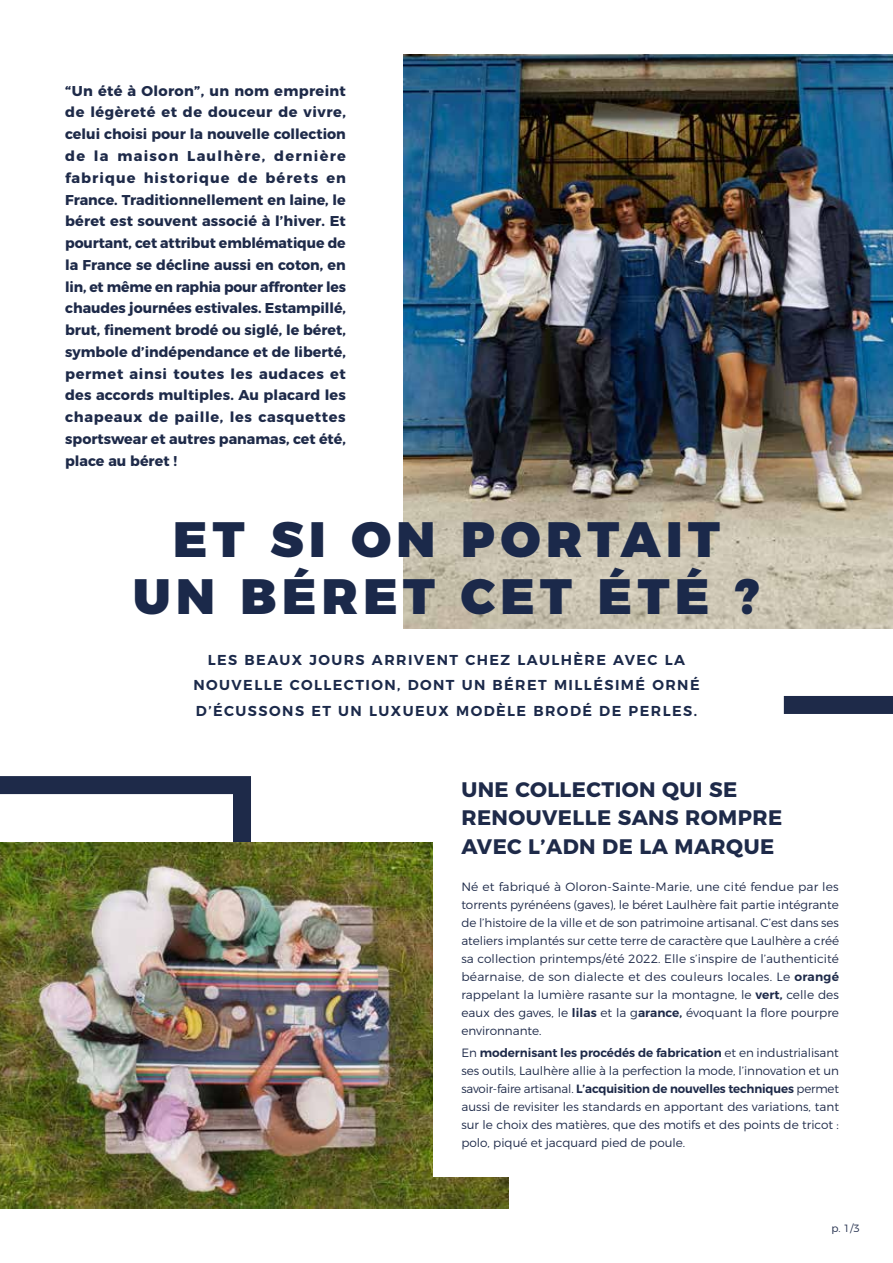
<style>
.page{position:relative;width:893px;height:1263px;background:#fff}
.page>*{position:absolute;margin:0;border:0;box-sizing:border-box;transform-origin:0 0}
.t1{font:900 49.65px/57px "Montserrat";letter-spacing:.11em;color:#1b294a;text-align:center}
.t2{font:700 21px/28.5px "Montserrat";letter-spacing:.02em;color:#1e2a49}
.t3{font:600 14.4px/25.5px "Montserrat";letter-spacing:.1em;color:#1b294a;text-align:center}
.t4{font:700 14.25px/21.8px "Montserrat";color:#1e2a49;text-align:justify}
.t5{font:300 12px/18px "Montserrat";color:#1e2a49;text-align:justify}
.t6{font:300 10.5px "Montserrat";color:#1e2a49}
.s1{font-weight:600}
</style>
<div class="page">
<img style="left:404px;top:54px;width:489px;height:575px">
<div style="left:784px;top:696px;width:109px;height:18px;background:#1e2a49"></div>
<svg style="left:0;top:776px;width:251px;height:67px"></svg>
<img style="left:0;top:843px;width:508px;height:365px">
<div style="left:433px;top:776px;width:201px;height:400px;background:#fff"></div>
<p class="t4" style="left:65px;top:79px;width:282px">“Un été à Oloron”, un nom empreint de légèreté et de douceur de vivre, celui choisi pour la nouvelle collection de la maison Laulhère, dernière fabrique historique de bérets en France. Traditionnellement en laine, le béret est souvent associé à l’hiver. Et pourtant, cet attribut emblématique de la France se décline aussi en coton, en lin, et même en raphia pour affronter les chaudes journées estivales. Estampillé, brut, finement brodé ou siglé, le béret, symbole d’indépendance et de liberté, permet ainsi toutes les audaces et des accords multiples. Au placard les chapeaux de paille, les casquettes sportswear et autres panamas, cet été, place au béret !</p>
<h1 class="t1" style="left:133px;top:507px;width:628px">ET SI ON PORTAIT<br>UN BÉRET CET ÉTÉ ?</h1>
<p class="t3" style="left:193px;top:646px;width:508px">LES BEAUX JOURS ARRIVENT CHEZ LAULHÈRE AVEC LA<br>NOUVELLE COLLECTION, DONT UN BÉRET MILLÉSIMÉ ORNÉ<br>D’ÉCUSSONS ET UN LUXUEUX MODÈLE BRODÉ DE PERLES.</p>
<h2 class="t2" style="left:461px;top:773px;width:322px">UNE COLLECTION QUI SE<br>RENOUVELLE SANS ROMPRE<br>AVEC L’ADN DE LA MARQUE</h2>
<p class="t5" style="left:461px;top:876px;width:379px">Né et fabriqué à Oloron-Sainte-Marie, une cité fendue par les torrents pyrénéens (gaves), le béret Laulhère fait partie intégrante de l’histoire de la ville et de son patrimoine artisanal. C’est dans ses ateliers implantés sur cette terre de caractère que Laulhère a créé sa collection printemps/été 2022. Elle s’inspire de l’authenticité béarnaise, de son dialecte et des couleurs locales. Le <span class="s1">orangé </span>rappelant la lumière rasante sur la montagne, le <span class="s1">vert,</span> celle des eaux des gaves, le <span class="s1">lilas</span> et la g<span class="s1">arance,</span> évoquant la flore pourpre environnante.</p>
<p class="t5" style="left:461px;top:1042px;width:379px">En <span class="s1">modernisant les procédés de fabrication</span> et en industrialisant ses outils, Laulhère allie à la perfection la mode, l’innovation et un savoir-faire artisanal. <span class="s1">L’acquisition de nouvelles techniques</span> permet aussi de revisiter les standards en apportant des variations, tant sur le choix des matières, que des motifs et des points de tricot : polo, piqué et jacquard pied de poule.</p>
<p class="t6" style="left:831px;top:1220px;width:30px">p. 1/3</p>
</div>
